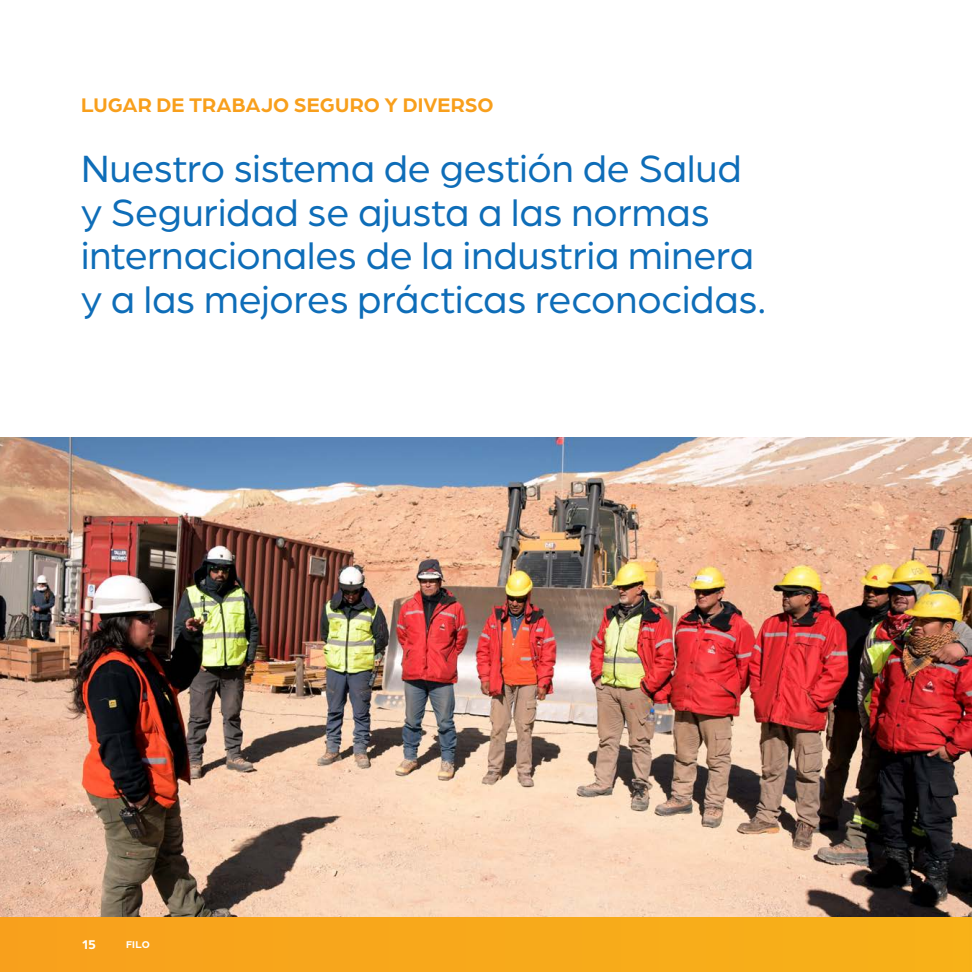
<style>
.page{position:relative;width:972px;height:972px;background:#fff}
.page>*{position:absolute;margin:0;border:0;box-sizing:border-box;transform-origin:0 0}
.t1{font:40.5px/43.5px "Arboria";color:#0e6db8}
.t2{font:700 21px "Arboria";letter-spacing:.005em;color:#f89f1c}
.t3{font:700 13.5px "Arboria";color:#fff}
.t4{font:700 10.5px "Arboria";color:#fff}
</style>
<div class="page">
<img style="left:0;top:437px;width:972px;height:480px">
<div style="left:0;top:917px;width:972px;height:55px;background:#f8a91b"></div>
<p class="t2" style="left:81px;top:90px;width:414px">LUGAR DE TRABAJO SEGURO Y DIVERSO</p>
<p class="t1" style="left:81px;top:145px;width:687px">Nuestro sistema de gestión de Salud y Seguridad se ajusta a las normas internacionales de la industria minera y a las mejores prácticas reconocidas.</p>
<p class="t3" style="left:82px;top:935px;width:16px">15</p>
<p class="t4" style="left:126px;top:937px;width:25px">FILO</p>
</div>
